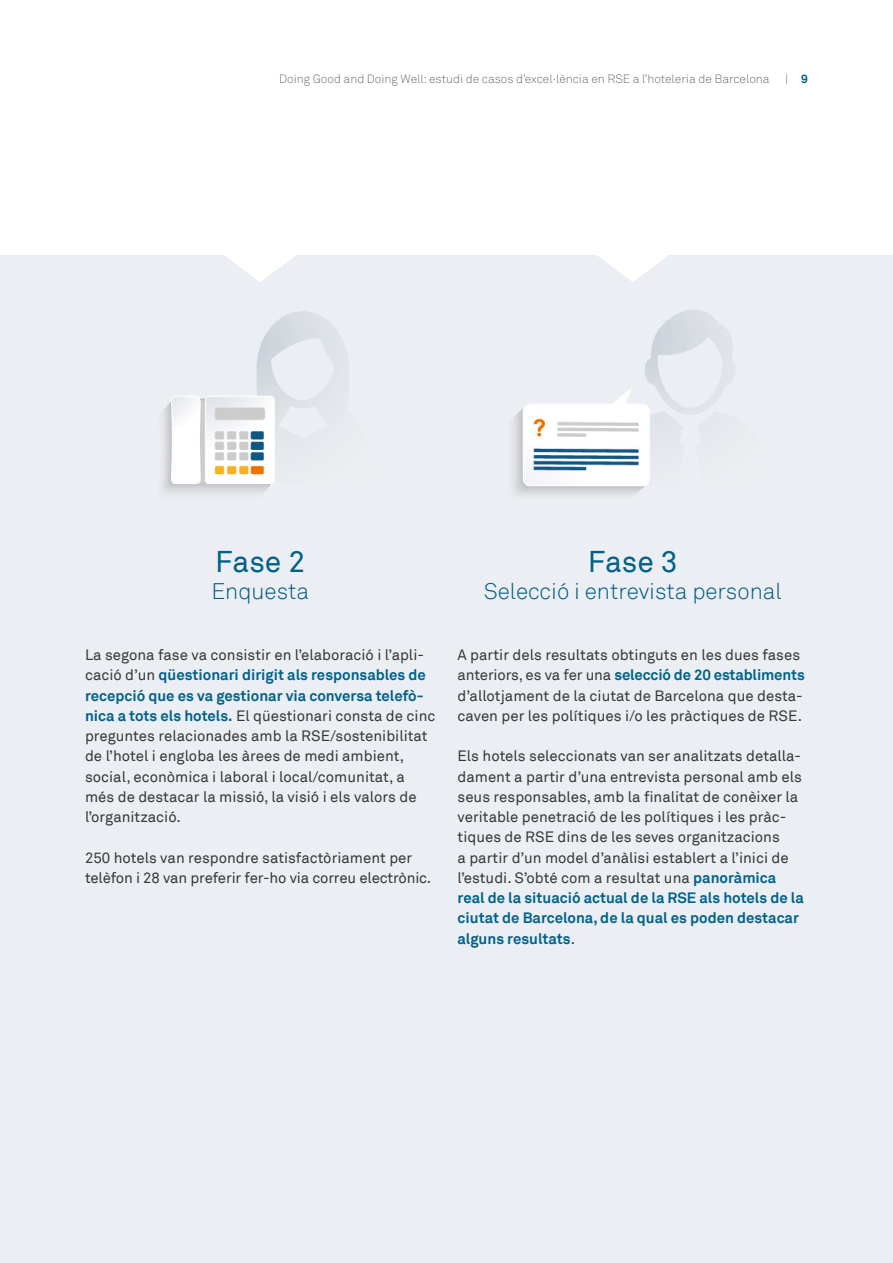
<style>
.page{position:relative;width:893px;height:1263px;background:#fff}
.page>*{position:absolute;margin:0;border:0;box-sizing:border-box;transform-origin:0 0}
.t1{font:30px "Akkurat";color:#006189}
.t2{font:300 22.5px "Akkurat";color:#005982}
.t3{font:15px/20.2px "Akkurat";color:#383839}
.t4{font:300 12px "Akkurat";color:#6c6d70}
.s1{font-weight:700;color:#006189}
</style>
<div class="page">
<div style="left:0;top:255px;width:893px;height:1008px;background:#ebeef2"></div>
<svg style="left:225px;top:255px;width:71px;height:27px"></svg>
<img style="left:163px;top:311px;width:181px;height:182px">
<img style="left:513px;top:255px;width:219px;height:240px">
<p class="t4" style="left:279px;top:72px;width:492px">Doing Good and Doing Well: estudi de casos d’excel·lència en RSE a l’hoteleria de Barcelona</p>
<p class="t4" style="left:785px;top:72px;width:24px">| <span class="s1">9</span></p>
<h1 class="t1" style="left:215px;top:544px;width:91px">Fase 2</h1>
<h2 class="t2" style="left:211px;top:578px;width:99px">Enquesta</h2>
<p class="t3" style="left:85px;top:645px;width:352px">La segona fase va consistir en l’elaboració i l’apli· cació d’un <span class="s1">qüestionari dirigit als responsables de recepció que es va gestionar via conversa telefò&shy;nica a tots els hotels.</span> El qüestionari consta de cinc preguntes relacionades amb la RSE/sostenibilitat de l’hotel i engloba les àrees de medi ambient, social, econòmica i laboral i local/comunitat, a més de destacar la missió, la visió i els valors de l’organització.</p>
<p class="t3" style="left:85px;top:848px;width:348px">250 hotels van respondre satisfactòriament per telèfon i 28 van preferir fer-ho via correu electrònic.</p>
<h1 class="t1" style="left:588px;top:544px;width:91px">Fase 3</h1>
<h2 class="t2" style="left:484px;top:578px;width:300px">Selecció i entrevista personal</h2>
<p class="t3" style="left:458px;top:645px;width:349px">A partir dels resultats obtinguts en les dues fases anteriors, es va fer una <span class="s1">selecció de 20 establiments </span>d’allotjament de la ciutat de Barcelona que desta· caven per les polítiques i/o les pràctiques de RSE.</p>
<p class="t3" style="left:458px;top:746px;width:348px">Els hotels seleccionats van ser analitzats detalla· dament a partir d’una entrevista personal amb els seus responsables, amb la finalitat de conèixer la veritable penetració de les polítiques i les pràc· tiques de RSE dins de les seves organitzacions<br>a partir d’un model d’anàlisi establert a l’inici de l’estudi. S’obté com a resultat una <span class="s1">panoràmica real de la situació actual de la RSE als hotels de la ciutat de Barcelona, de la qual es poden destacar alguns resultats</span>.</p>
</div>
